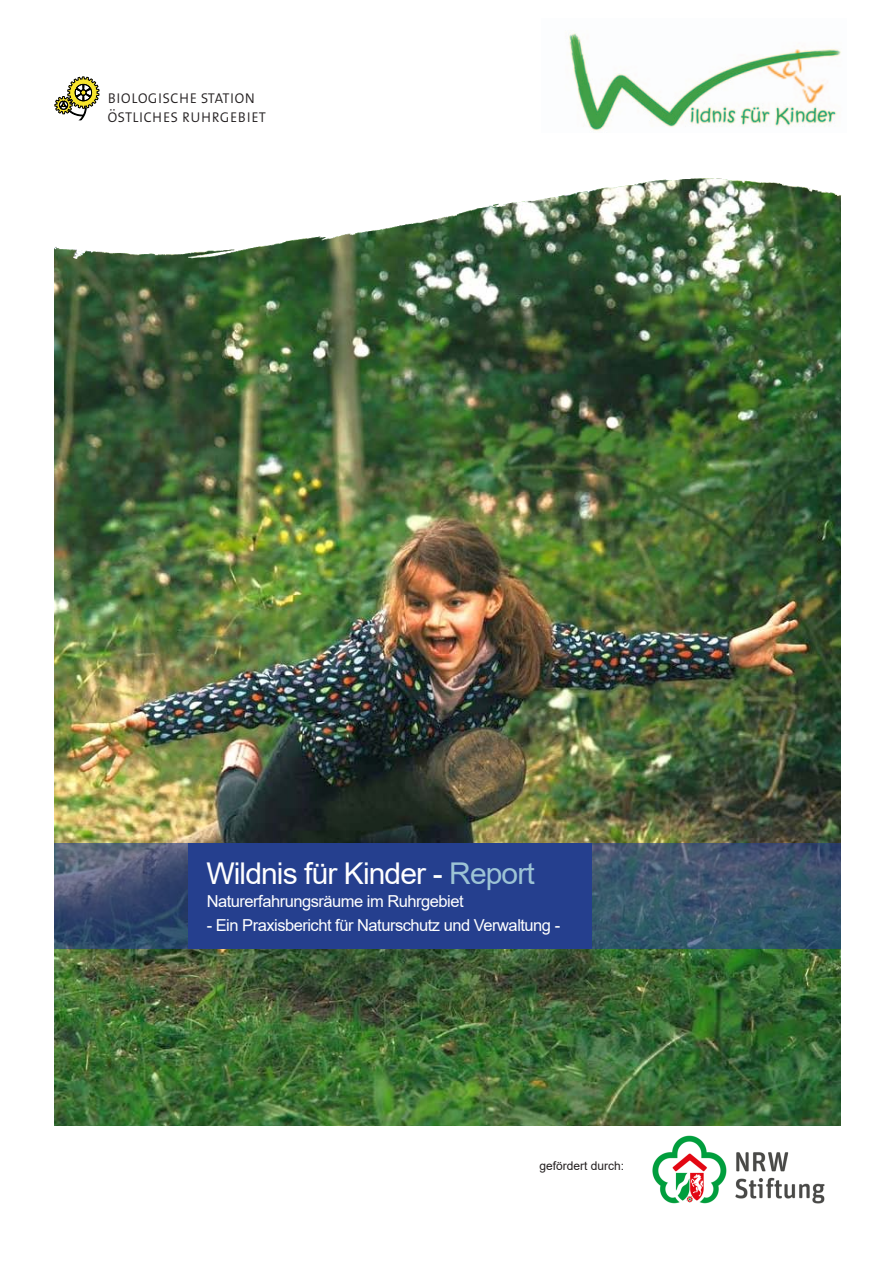
<style>
.page{position:relative;width:893px;height:1263px;background:#fff}
.page>*{position:absolute;margin:0;border:0;box-sizing:border-box;transform-origin:0 0}
.t1{font:30px "Arial";letter-spacing:-.03em;color:#fff}
.t2{font:18.45px/18.8px "The Mix Light Caps";color:#231f20;scale:.91 1}
.t3{font:16.5px "Arial";letter-spacing:-.03em;color:#fff}
.t4{font:12px "Arial";color:#231f20}
.s1{color:#9dc4d5}
</style>
<div class="page">
<img style="left:54px;top:259px;width:786px;height:866px">
<img style="left:652px;top:1135px;width:173px;height:69px">
<svg style="left:55px;top:77px;width:44px;height:43px"></svg>
<img style="left:569px;top:33px;width:272px;height:98px">
<img style="left:54px;top:178px;width:788px;height:81px">
<svg style="left:54px;top:843px;width:786px;height:105px;background:#3c546e"></svg>
<div style="left:188px;top:843px;width:404px;height:105px;background:#253f8e"></div>
<p class="t2" style="left:107px;top:87px;width:176px">biologische station östliches ruhrgebiet</p>
<h1 class="t1" style="left:206px;top:852px;width:330px">Wildnis für Kinder - <span class="s1">Report</span></h1>
<p class="t3" style="left:207px;top:890px;width:258px">Naturerfahrungsräume im Ruhrgebiet</p>
<p class="t3" style="left:207px;top:914px;width:355px">- Ein Praxisbericht für Naturschutz und Verwaltung -</p>
<p class="t4" style="left:539px;top:1158px;width:86px">gefördert durch:</p>
</div>
